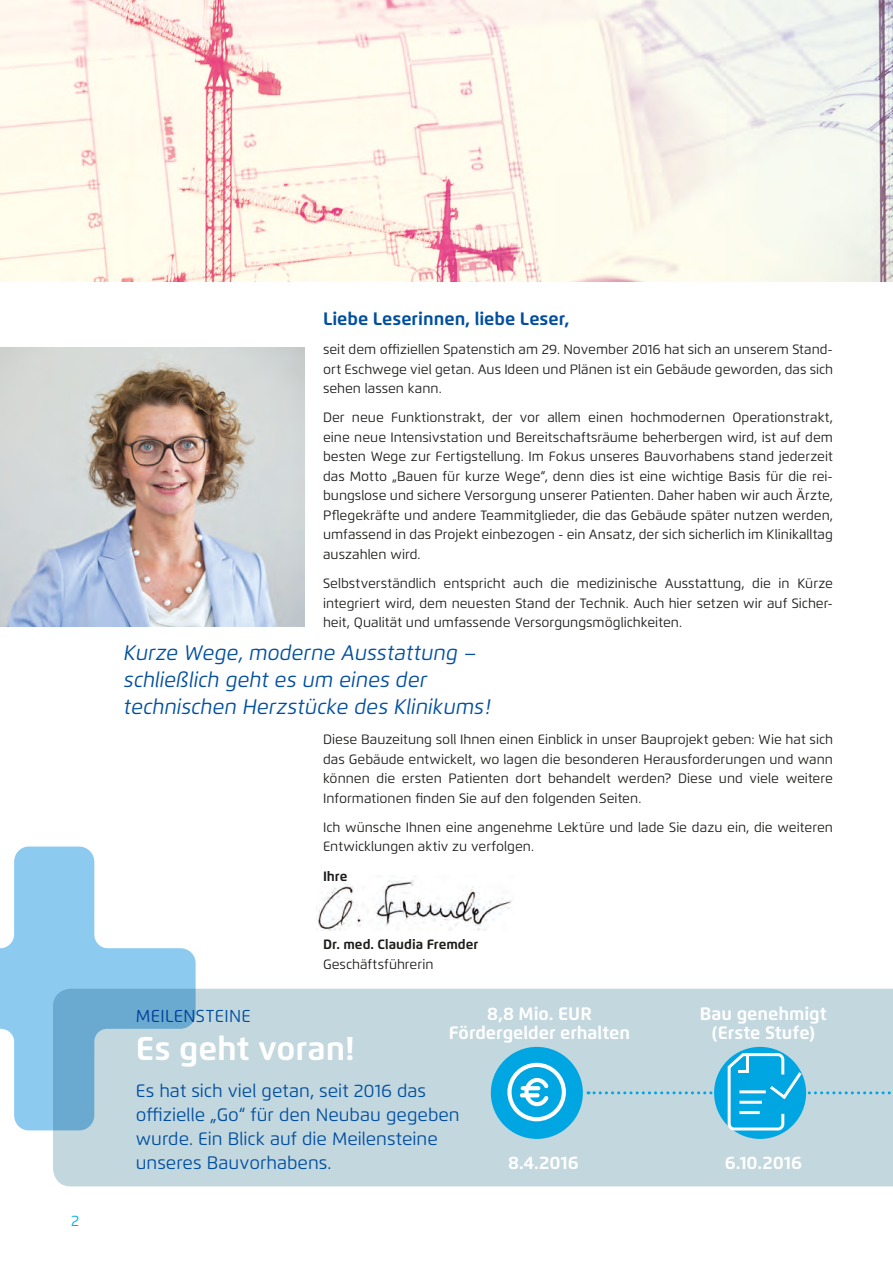
<style>
.page{position:relative;width:893px;height:1263px;background:#fff}
.page>*{position:absolute;margin:0;border:0;box-sizing:border-box;transform-origin:0 0}
.t1{font:700 33px "Flexo";color:#fff}
.t2{font:italic 21px/27px "Flexo";color:#004f9f}
.t3{font:18px/24px "Flexo";color:#004f9f}
.t4{font:700 18px/19.5px "Flexo";color:#fff;text-align:center}
.t5{font:700 18px "Flexo";color:#004f9f}
.t6{font:17.25px "Flexo";letter-spacing:.02em;color:#004f9f}
.t7{font:15px "Flexo";color:#00b1eb}
.t8{font:13.5px/19.5px "Flexo";color:#1d1d1b;text-align:justify}
.t9{font:700 13.5px "Flexo";color:#1d1d1b}
</style>
<div class="page">
<img style="left:318px;top:880px;width:194px;height:50px">
<img style="left:0;top:348px;width:305px;height:278px">
<div style="left:53px;top:989px;width:840px;height:197px;background:#c3d7de"></div>
<svg style="left:0;top:846px;width:196px;height:284px"></svg>
<div style="left:714px;top:1047px;width:92px;height:92px;background:#00a6e2;border-radius:50%"></div>
<svg style="left:588px;top:1052px;width:305px;height:80px"></svg>
<div style="left:491px;top:1047px;width:92px;height:92px;background:#00a6e2;border-radius:50%"></div>
<svg style="left:507px;top:1063px;width:59px;height:58px"></svg>
<img style="left:0;top:0;width:893px;height:281px">
<p class="t7" style="left:71px;top:1211px;width:10px">2</p>
<h3 class="t5" style="left:323px;top:308px;width:248px">Liebe Leserinnen, liebe Leser,</h3>
<p class="t8" style="left:323px;top:340px;width:511px">seit dem offiziellen Spatenstich am 29. November 2016 hat sich an unserem Stand&shy;ort Eschwege viel getan. Aus Ideen und Plänen ist ein Gebäude geworden, das sich sehen lassen kann.</p>
<p class="t8" style="left:323px;top:408px;width:511px">Der neue Funktionstrakt, der vor allem einen hochmodernen Operationstrakt, eine neue Intensivstation und Bereitschaftsräume beherbergen wird, ist auf dem besten Wege zur Fertigstellung. Im Fokus unseres Bauvorhabens stand jederzeit das Motto „Bauen für kurze Wege“, denn dies ist eine wichtige Basis für die rei&shy;bungslose und sichere Versorgung unserer Patienten. Daher haben wir auch Ärzte, Pflegekräfte und andere Teammitglieder, die das Gebäude später nutzen werden, umfassend in das Projekt einbezogen - ein Ansatz, der sich sicherlich im Klinikalltag auszahlen wird.</p>
<p class="t8" style="left:323px;top:574px;width:511px">Selbstverständlich entspricht auch die medizinische Ausstattung, die in Kürze integriert wird, dem neuesten Stand der Technik. Auch hier setzen wir auf Sicher&shy;heit, Qualität und umfassende Versorgungsmöglichkeiten.</p>
<h2 class="t2" style="left:124px;top:639px;width:368px">Kurze Wege, moderne Ausstattung – schließlich geht es um eines der technischen Herzstücke des Klinikums !</h2>
<p class="t8" style="left:323px;top:730px;width:511px">Diese Bauzeitung soll Ihnen einen Einblick in unser Bauprojekt geben: Wie hat sich das Gebäude entwickelt, wo lagen die besonderen Herausforderungen und wann können die ersten Patienten dort behandelt werden? Diese und viele weitere Informationen finden Sie auf den folgenden Seiten.</p>
<p class="t8" style="left:323px;top:817px;width:511px">Ich wünsche Ihnen eine angenehme Lektüre und lade Sie dazu ein, die weiteren<br>Entwicklungen aktiv zu verfolgen.</p>
<p class="t9" style="left:323px;top:868px;width:26px">Ihre</p>
<p class="t9" style="left:323px;top:936px;width:157px">Dr. med. Claudia Fremder</p>
<p class="t8" style="left:323px;top:954px;width:112px">Geschäftsführerin</p>
<h3 class="t4" style="left:449px;top:1004px;width:183px">8,8 Mio. EUR<br>Fördergelder erhalten</h3>
<p class="t6" style="left:136px;top:1005px;width:117px">MEILENSTEINE</p>
<h1 class="t1" style="left:136px;top:1029px;width:221px">Es geht voran!</h1>
<h3 class="t3" style="left:136px;top:1079px;width:325px">Es hat sich viel getan, seit 2016 das offizielle „Go“ für den Neubau gegeben wurde. Ein Blick auf die Meilensteine unseres Bauvorhabens.</h3>
<h3 class="t4" style="left:508px;top:1152px;width:72px">8.4.2016</h3>
<h3 class="t4" style="left:700px;top:1004px;width:129px">Bau genehmigt (Erste Stufe)</h3>
<h3 class="t4" style="left:725px;top:1152px;width:79px">6.10.2016</h3>
</div>
